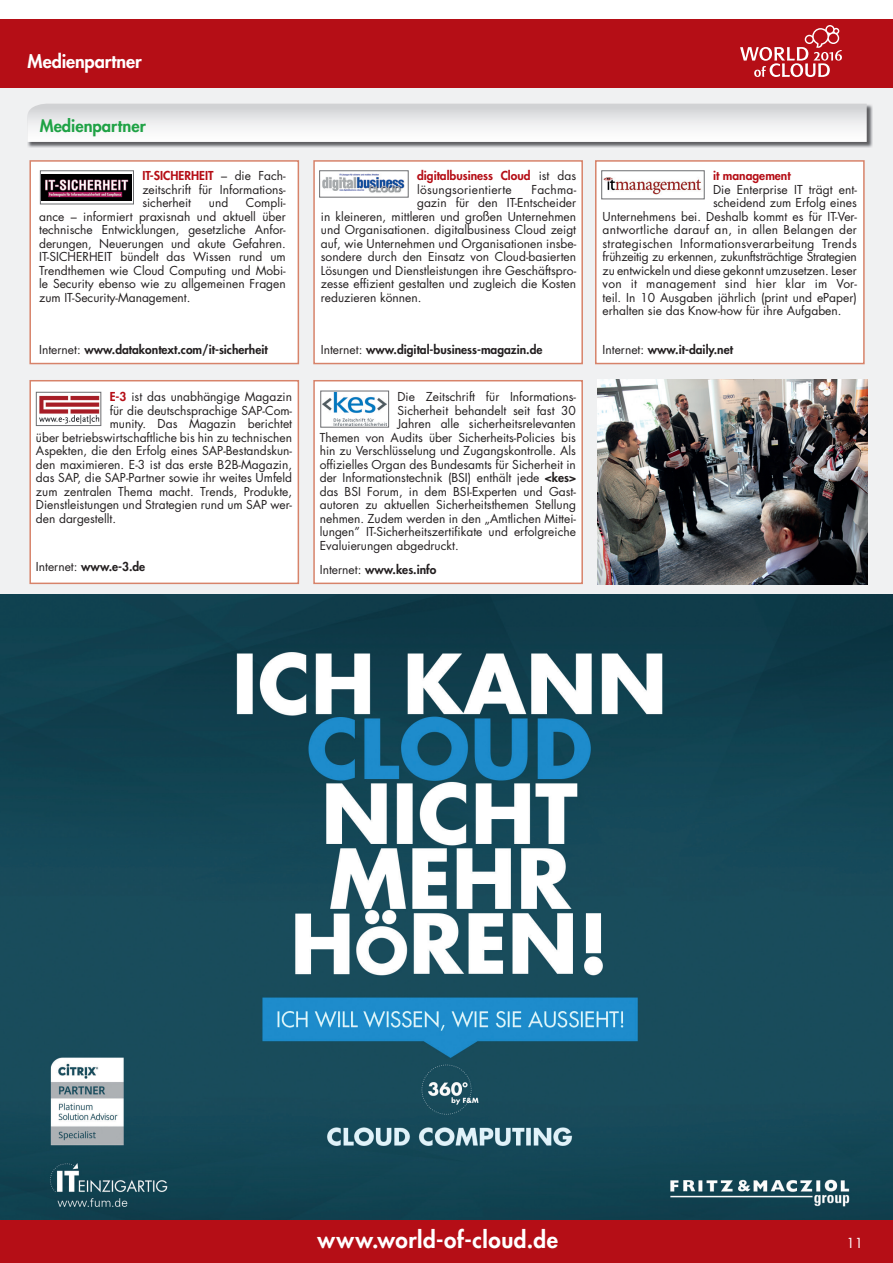
<style>
.page{position:relative;width:893px;height:1263px;background:#fff}
.page>*{position:absolute;margin:0;border:0;box-sizing:border-box;transform-origin:0 0}
.t1{font:800 22.5px "Futura Std";letter-spacing:.025em;color:#fff}
.t2{font:800 18px "Futura Std";letter-spacing:-.005em;color:#fff}
.t3{font:800 16.5px "Futura Std";color:#1fa245}
.t4{font:13.5px "Futura Std";color:#fff}
.t5{font:12px/13.5px "Futura Std";color:#231f20;text-align:justify}
.t6{font:12px/13.5px "Futura Std";letter-spacing:.02em;color:#231f20}
.t7{font:800 12px "Futura Std";color:#231f20}
.t8{font:12px "Futura Std";letter-spacing:-.02em;color:#231f20}
.t9{font:800 12px "Futura Std";color:#b50e16}
.s1{font-weight:800;color:#b50e16}
.s2{font-weight:400}
.s3{font-weight:800}
</style>
<div class="page">
<div style="left:0;top:40px;width:893px;height:1223px;background:#f0f1f2"></div>
<div style="left:0;top:19px;width:893px;height:68px;background:#b50e16"></div>
<div style="left:0;top:1220px;width:893px;height:43px;background:#b50e16"></div>
<img style="left:27px;top:104px;width:846px;height:44px">
<svg style="left:27px;top:104px;width:840px;height:38px"></svg>
<div style="left:313px;top:160px;width:270px;height:204px;background:#fff;border:2px solid #d7836a"></div>
<div style="left:595px;top:160px;width:270px;height:204px;background:#fff;border:2px solid #d7836a"></div>
<img style="left:322px;top:173px;width:83px;height:20px">
<div style="left:319px;top:170px;width:90px;height:28px;border:1px solid #6c6d70"></div>
<div style="left:29px;top:160px;width:270px;height:204px;background:#fff;border:2px solid #d7836a"></div>
<img style="left:42px;top:174px;width:89px;height:27px">
<div style="left:40px;top:170px;width:94px;height:34px;border:1px solid #6c6d70"></div>
<img style="left:603px;top:177px;width:98px;height:18px">
<div style="left:601px;top:170px;width:104px;height:29px;border:1px solid #6c6d70"></div>
<div style="left:29px;top:380px;width:270px;height:204px;background:#fff;border:2px solid #d7836a"></div>
<img style="left:39px;top:395px;width:60px;height:28px">
<div style="left:36px;top:392px;width:65px;height:34px;border:1px solid #6c6d70"></div>
<div style="left:313px;top:380px;width:270px;height:204px;background:#fff;border:2px solid #d7836a"></div>
<svg style="left:322px;top:403px;width:65px;height:23px"></svg>
<img style="left:323px;top:393px;width:63px;height:32px">
<div style="left:320px;top:391px;width:69px;height:37px;border:1px solid #6c6d70"></div>
<img style="left:597px;top:380px;width:270px;height:204px">
<svg style="left:740px;top:25px;width:102px;height:52px"></svg>
<img style="left:0;top:594px;width:893px;height:625px">
<h2 class="t2" style="left:28px;top:50px;width:115px">Medienpartner</h2>
<h3 class="t3" style="left:40px;top:116px;width:107px">Medienpartner</h3>
<p class="t5" style="left:142px;top:169px;width:145px"><span class="s1">IT-SICHERHEIT</span> – die Fach&shy;zeitschrift für Informations&shy;sicherheit</p>
<p class="t5" style="left:39px;top:196px;width:248px;text-indent:207px">Compli&shy;ance – informiert praxisnah und aktuell über technische Entwicklungen, gesetzliche Anfor&shy;derungen, Neuerungen und akute Gefahren.<br>IT-SICHERHEIT bündelt das Wissen rund um Trendthemen wie Cloud Computing und Mobi&shy;le Security ebenso wie zu allgemeinen Fragen zum IT-Security-Management.</p>
<p class="t7" style="left:39px;top:342px;width:230px"><span class="s2">Internet:</span> www.datakontext.com/it-sicherheit</p>
<p class="t5" style="left:110px;top:390px;width:184px"><span class="s1">E-3</span> ist das unabhängige Magazin</p>
<p class="t5" style="left:110px;top:404px;width:184px">für die deutschsprachige SAP-Com-</p>
<p class="t5" style="left:110px;top:417px;width:184px">munity. Das Magazin berichtet</p>
<p class="t5" style="left:36px;top:431px;width:258px">über betriebswirtschaftliche bis hin zu technischen</p>
<p class="t5" style="left:36px;top:444px;width:258px">Aspekten, die den Erfolg eines SAP-Bestandskun-</p>
<p class="t5" style="left:36px;top:458px;width:258px">den maximieren. E-3 ist das erste B2B-Magazin,</p>
<p class="t5" style="left:36px;top:471px;width:258px">das SAP, die SAP-Partner sowie ihr weites Umfeld</p>
<p class="t5" style="left:36px;top:485px;width:258px">zum zentralen Thema macht. Trends, Produkte,</p>
<p class="t5" style="left:36px;top:498px;width:258px">Dienstleistungen und Strategien rund um SAP wer-</p>
<p class="t5" style="left:36px;top:512px;width:82px">den dargestellt.</p>
<p class="t7" style="left:36px;top:559px;width:111px"><span class="s2">Internet:</span> www.e-3.de</p>
<p class="t5" style="left:209px;top:196px;width:21px">und</p>
<p class="t6" style="left:417px;top:169px;width:161px"><span class="s1">digitalbusiness Cloud</span> ist das lösungsorientierte</p>
<p class="t5" style="left:531px;top:183px;width:46px">Fachma-</p>
<p class="t5" style="left:417px;top:196px;width:161px">gazin für den IT-Entscheider</p>
<p class="t5" style="left:321px;top:210px;width:257px">in kleineren, mittleren und großen Unternehmen</p>
<p class="t5" style="left:321px;top:223px;width:257px">und Organisationen. digitalbusiness Cloud zeigt</p>
<p class="t5" style="left:321px;top:237px;width:257px">auf, wie Unternehmen und Organisationen insbe-</p>
<p class="t5" style="left:321px;top:250px;width:257px">sondere durch den Einsatz von Cloud-basierten</p>
<p class="t5" style="left:321px;top:264px;width:257px">Lösungen und Dienstleistungen ihre Geschäftspro-</p>
<p class="t5" style="left:321px;top:277px;width:257px">zesse effizient gestalten und zugleich die Kosten</p>
<p class="t5" style="left:321px;top:291px;width:102px">reduzieren können.</p>
<p class="t7" style="left:321px;top:342px;width:223px"><span class="s2">Internet:</span> www.digital-business-magazin.de</p>
<p class="t5" style="left:397px;top:390px;width:180px">Die Zeitschrift für Informations-</p>
<p class="t5" style="left:397px;top:404px;width:180px">Sicherheit behandelt seit fast 30</p>
<p class="t5" style="left:397px;top:417px;width:180px">Jahren alle sicherheitsrelevanten</p>
<p class="t5" style="left:320px;top:431px;width:258px">Themen von Audits über Sicherheits-Policies bis</p>
<p class="t5" style="left:320px;top:444px;width:258px">hin zu Verschlüsselung und Zugangskontrolle. Als</p>
<p class="t5" style="left:320px;top:458px;width:258px">offizielles Organ des Bundesamts für Sicherheit in</p>
<p class="t5" style="left:320px;top:471px;width:258px">der Informationstechnik (BSI) enthält jede <span class="s3">&lt;kes&gt;</span></p>
<p class="t5" style="left:320px;top:485px;width:258px">das BSI Forum, in dem BSI-Experten und Gast-</p>
<p class="t5" style="left:320px;top:498px;width:258px">autoren zu aktuellen Sicherheitsthemen Stellung</p>
<p class="t5" style="left:320px;top:512px;width:258px">nehmen. Zudem werden in den „Amtlichen Mittei-</p>
<p class="t5" style="left:320px;top:525px;width:258px">lungen” IT-Sicherheitszertifikate und erfolgreiche</p>
<p class="t5" style="left:320px;top:539px;width:140px">Evaluierungen abgedruckt.</p>
<p class="t7" style="left:320px;top:562px;width:118px"><span class="s2">Internet:</span> www.kes.info</p>
<p class="t9" style="left:713px;top:168px;width:79px">it management</p>
<p class="t5" style="left:713px;top:183px;width:145px">Die Enterprise IT trägt ent-</p>
<p class="t5" style="left:713px;top:196px;width:145px">scheidend zum Erfolg eines</p>
<p class="t5" style="left:603px;top:210px;width:256px">Unternehmens bei. Deshalb kommt es für IT-Ver-</p>
<p class="t6" style="left:603px;top:223px;width:256px">antwortliche darauf an, in allen Belangen der</p>
<p class="t6" style="left:603px;top:237px;width:256px">strategischen Informationsverarbeitung Trends</p>
<p class="t8" style="left:603px;top:249px;width:256px">frühzeitig zu erkennen, zukunftsträchtige Strategien</p>
<p class="t5" style="left:603px;top:264px;width:256px">zu entwickeln und diese gekonnt umzusetzen. Leser</p>
<p class="t6" style="left:603px;top:277px;width:256px">von it management sind hier klar im Vor-</p>
<p class="t5" style="left:603px;top:291px;width:256px">teil. In 10 Ausgaben jährlich (print und ePaper)</p>
<p class="t5" style="left:603px;top:304px;width:240px">erhalten sie das Know-how für ihre Aufgaben.</p>
<p class="t7" style="left:603px;top:342px;width:132px"><span class="s2">Internet:</span> www.it-daily.net</p>
<h1 class="t1" style="left:317px;top:1226px;width:242px">www.world-of-cloud.de</h1>
<p class="t4" style="left:847px;top:1234px;width:18px">11</p>
</div>
